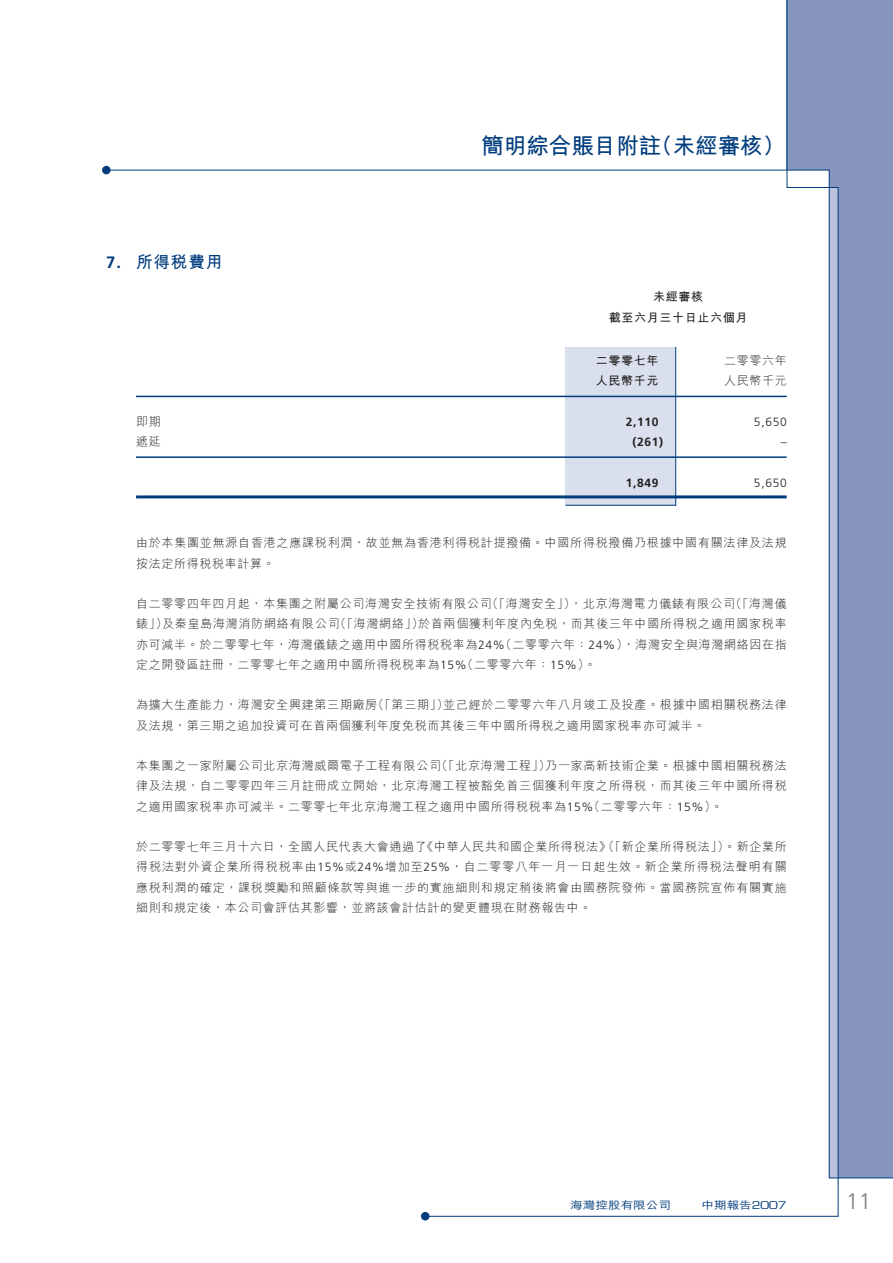
<style>
.page{position:relative;width:893px;height:1263px;background:#fff}
.page>*{position:absolute;margin:0;border:0;box-sizing:border-box;transform-origin:0 0}
.t1{font:700 22.5px "M Hei HK";color:#013d7d}
.t2{font:300 22.5px "Frutiger LT Std";color:#808285}
.t3{font:700 16.5px "M Hei HK";letter-spacing:.055em;color:#013d7d}
.t4{font:300 12px/20.2px "M Hei HK";letter-spacing:.055em;color:#231f20;text-align:justify}
.t5{font:700 12px/20.2px "M Hei HK";letter-spacing:.055em;color:#231f20;text-align:center}
.t6{font:700 12px "Frutiger LT Std";letter-spacing:.055em;color:#231f20}
.t7{font:300 12px "Frutiger LT Std";letter-spacing:.055em;color:#231f20}
.t8{font:500 10.5px "M Hei HK";color:#013d7d;scale:1.2 1}
.s1{font-family:"Frutiger LT Std"}
.s2{font-family:"Eurostile LT Std";font-weight:400}
</style>
<div class="page">
<div style="left:838px;top:0;width:55px;height:1178px;background:#8696bf"></div>
<div style="left:102px;top:166px;width:9px;height:8px;background:#013d7d;border-radius:50%"></div>
<svg style="left:424px;top:0;width:415px;height:1217px"></svg>
<div style="left:421px;top:1212px;width:8px;height:8px;background:#013d7d;border-radius:50%"></div>
<div style="left:565px;top:346px;width:111px;height:160px;background:#dadfed"></div>
<hr style="left:136px;top:396px;width:651px;height:1px;background:#013d7d">
<hr style="left:136px;top:456px;width:651px;height:2px;background:#013d7d">
<hr style="left:136px;top:495px;width:651px;height:3px;background:#013d7d">
<p class="t3" style="left:106px;top:250px;width:117px"><span class="s1">7.</span> 所得稅費用</p>
<p class="t1" style="left:481px;top:130px;width:305px">簡明綜合賬目附註（未經審核）</p>
<p class="t5" style="left:609px;top:286px;width:140px">未經審核<br>截至六月三十日止六個月</p>
<p class="t5" style="left:596px;top:350px;width:64px">二零零七年</p>
<p class="t4" style="left:724px;top:350px;width:64px">二零零六年</p>
<p class="t5" style="left:596px;top:370px;width:64px">人民幣千元</p>
<p class="t4" style="left:724px;top:370px;width:64px">人民幣千元</p>
<p class="t4" style="left:136px;top:411px;width:26px">即期</p>
<p class="t6" style="left:626px;top:415px;width:34px">2,110</p>
<p class="t7" style="left:754px;top:415px;width:34px">5,650</p>
<p class="t4" style="left:136px;top:431px;width:26px">遞延</p>
<p class="t6" style="left:632px;top:435px;width:32px">(261 )</p>
<p class="t7" style="left:781px;top:435px;width:7px">–</p>
<p class="t6" style="left:626px;top:475px;width:34px">1,849</p>
<p class="t7" style="left:754px;top:476px;width:34px">5,650</p>
<p class="t4" style="left:136px;top:532px;width:652px">由於本集團並無源自香港之應課稅利潤，故並無為香港利得稅計提撥備。中國所得稅撥備乃根據中國有關法律及法規按法定所得稅稅率計算。</p>
<p class="t4" style="left:136px;top:593px;width:652px">自二零零四年四月起，本集團之附屬公司海灣安全技術有限公司（「海灣安全」），北京海灣電力儀錶有限公司（「海灣儀錶」）及秦皇島海灣消防網絡有限公司（「海灣網絡」）於首兩個獲利年度內免稅，而其後三年中國所得稅之適用國家稅率亦可減半。於二零零七年，海灣儀錶之適用中國所得稅稅率為<span class="s1">24%</span>（二零零六年：<span class="s1">24%</span>），海灣安全與海灣網絡因在指定之開發區註冊，二零零七年之適用中國所得稅稅率為<span class="s1">15%</span>（二零零六年：<span class="s1">15%</span>）。</p>
<p class="t4" style="left:136px;top:694px;width:652px">為擴大生產能力，海灣安全興建第三期廠房（「第三期」）並己經於二零零六年八月竣工及投產。根據中國相關稅務法律及法規，第三期之追加投資可在首兩個獲利年度免稅而其後三年中國所得稅之適用國家稅率亦可減半。</p>
<p class="t4" style="left:136px;top:755px;width:652px">本集團之一家附屬公司北京海灣威爾電子工程有限公司（「北京海灣工程」）乃一家高新技術企業。根據中國相關稅務法律及法規，自二零零四年三月註冊成立開始，北京海灣工程被豁免首三個獲利年度之所得稅，而其後三年中國所得稅之適用國家稅率亦可減半。二零零七年北京海灣工程之適用中國所得稅稅率為<span class="s1">15%</span>（二零零六年：<span class="s1">15%</span>）。</p>
<p class="t4" style="left:136px;top:836px;width:652px">於二零零七年三月十六日，全國人民代表大會通過了《中華人民共和國企業所得稅法》（「新企業所得稅法」）。新企業所得稅法對外資企業所得稅稅率由<span class="s1">15%</span>或<span class="s1">24%</span>增加至<span class="s1">25%</span>，自二零零八年一月一日起生效。新企業所得稅法聲明有關應稅利潤的確定，課稅獎勵和照顧條款等與進一步的實施細則和規定稍後將會由國務院發佈。當國務院宣佈有關實施細則和規定後，本公司會評估其影響，並將該會計估計的變更體現在財務報告中。</p>
<p class="t8" style="left:570px;top:1197px;width:85px">海灣控股有限公司</p>
<p class="t8" style="left:701px;top:1197px;width:72px">中期報告<span class="s2">2007</span></p>
<p class="t2" style="left:846px;top:1188px;width:27px">11</p>
</div>
